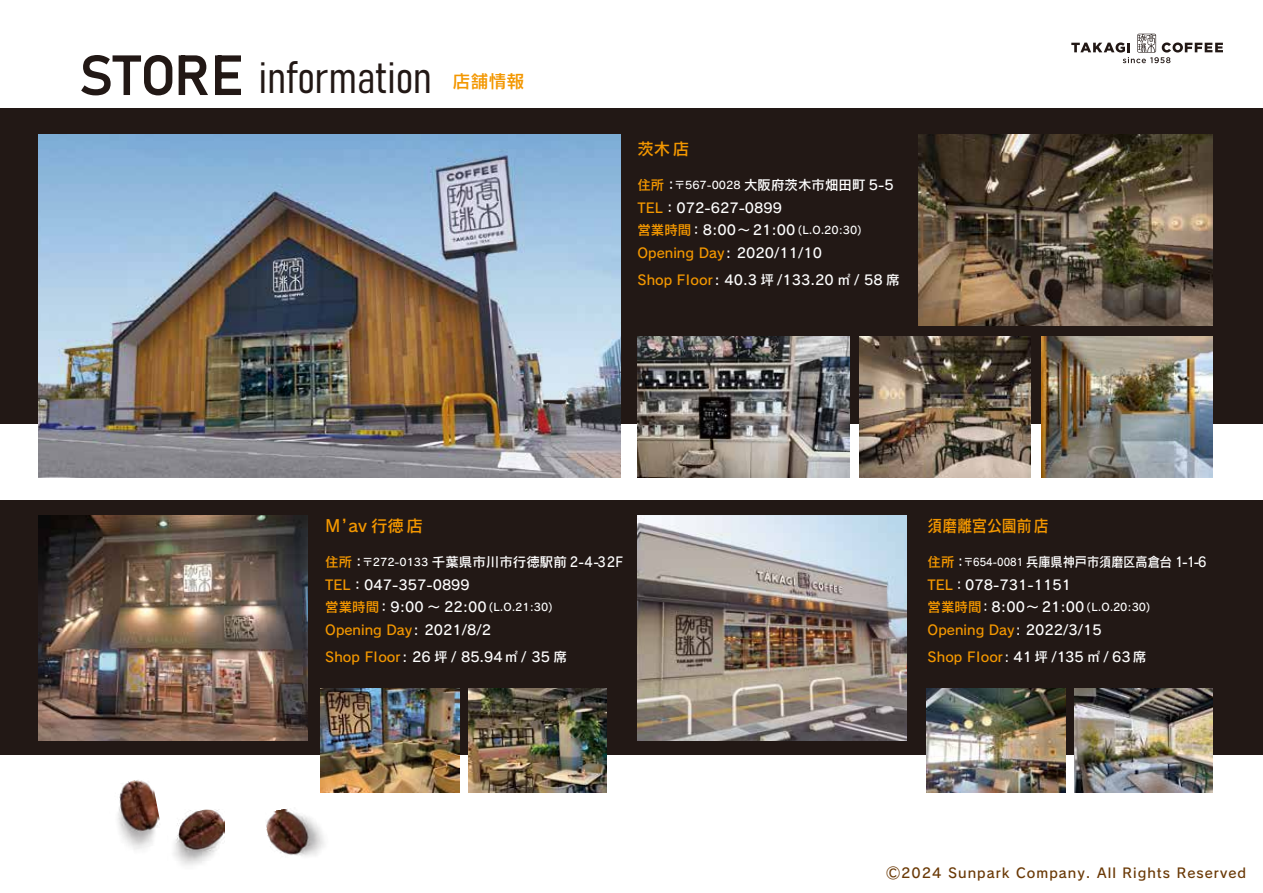
<style>
.page{position:relative;width:1263px;height:893px;background:#fff}
.page>*{position:absolute;margin:0;border:0;box-sizing:border-box;transform-origin:0 0}
.t1{font:45px "Bahnschrift";color:#221815}
.t2{font:18px "Rodin Pro N DB";color:#f39700}
.t3{font:16.5px "Rodin Pro N DB";color:#f39700}
.t4{font:16.5px "Rodin Pro N DB";color:#f39700;scale:.9 1}
.t5{font:13.5px/22.5px "Rodin Pro N DB";color:#fff}
.t6{font:13.5px/22.5px "Rodin Pro N DB";color:#fff;scale:.9 1}
.t7{font:13.5px "Rodin Pro N DB";letter-spacing:.075em;color:#6a3906}
.s1{font-size:55.8px}
.s2{color:#f39700}
.s3{font-size:10.5px}
</style>
<div class="page">
<div style="left:0;top:109px;width:1263px;height:315px;background:#221815"></div>
<div style="left:0;top:501px;width:1263px;height:254px;background:#221815"></div>
<svg style="left:1071px;top:34px;width:152px;height:29px"></svg>
<img style="left:637px;top:336px;width:212px;height:141px">
<img style="left:266px;top:809px;width:58px;height:47px">
<img style="left:173px;top:809px;width:51px;height:56px">
<img style="left:117px;top:780px;width:43px;height:70px">
<img style="left:39px;top:134px;width:581px;height:343px">
<img style="left:39px;top:515px;width:269px;height:225px">
<img style="left:637px;top:515px;width:269px;height:225px">
<img style="left:919px;top:134px;width:293px;height:192px">
<img style="left:860px;top:336px;width:171px;height:141px">
<img style="left:1041px;top:336px;width:171px;height:141px">
<img style="left:321px;top:689px;width:138px;height:103px">
<img style="left:468px;top:689px;width:139px;height:103px">
<img style="left:927px;top:689px;width:138px;height:103px">
<img style="left:1074px;top:689px;width:139px;height:103px">
<h1 class="t1" style="left:79px;top:43px;width:354px"><span class="s1">STORE</span> information</h1>
<h2 class="t2" style="left:452px;top:69px;width:73px">店舗情報</h2>
<p class="t3" style="left:637px;top:138px;width:53px">茨木店</p>
<p class="t5" style="left:637px;top:173px;width:258px"><span class="s2">住所</span>：<span class="s3">〒567-0028</span> 大阪府茨木市畑田町 5-5<br><span class="s2">TEL</span>：072-627-0899<br><span class="s2">営業時間</span>：8:00～ 21:00 <span class="s3">(L.O.20:30)<br></span><span class="s2">Opening Day</span>: 2020/11/10</p>
<p class="t5" style="left:637px;top:268px;width:264px"><span class="s2">Shop Floor</span>: 40.3 坪 /133.20 ㎡ / 58 席</p>
<p class="t3" style="left:325px;top:515px;width:99px">Mʼav 行徳店</p>
<p class="t5" style="left:325px;top:550px;width:299px"><span class="s2">住所</span>：<span class="s3">〒272-0133</span> 千葉県市川市行徳駅前 2-4-32F<br><span class="s2">TEL</span>：047-357-0899<br><span class="s2">営業時間</span>：9:00 ～ 22:00 <span class="s3">(L.O.21:30)<br></span><span class="s2">Opening Day</span>: 2021/8/2</p>
<p class="t5" style="left:325px;top:645px;width:243px"><span class="s2">Shop Floor</span>: 26 坪 / 85.94㎡ / 35 席</p>
<p class="t4" style="left:928px;top:515px;width:136px">須磨離宮公園前店</p>
<p class="t6" style="left:928px;top:550px;width:312px"><span class="s2">住所</span>：<span class="s3">〒654-0081</span> 兵庫県神戸市須磨区高倉台 1-1-6<br><span class="s2">TEL</span>：078-731-1151<br><span class="s2">営業時間</span>：8:00～ 21:00 <span class="s3">(L.O.20:30)<br></span><span class="s2">Opening Day</span>: 2022/3/15</p>
<p class="t6" style="left:928px;top:645px;width:244px"><span class="s2">Shop Floor</span>: 41 坪 /135 ㎡ / 63席</p>
<p class="t7" style="left:886px;top:864px;width:361px">Ⓒ2024 Sunpark Company. All Rights Reserved</p>
</div>
